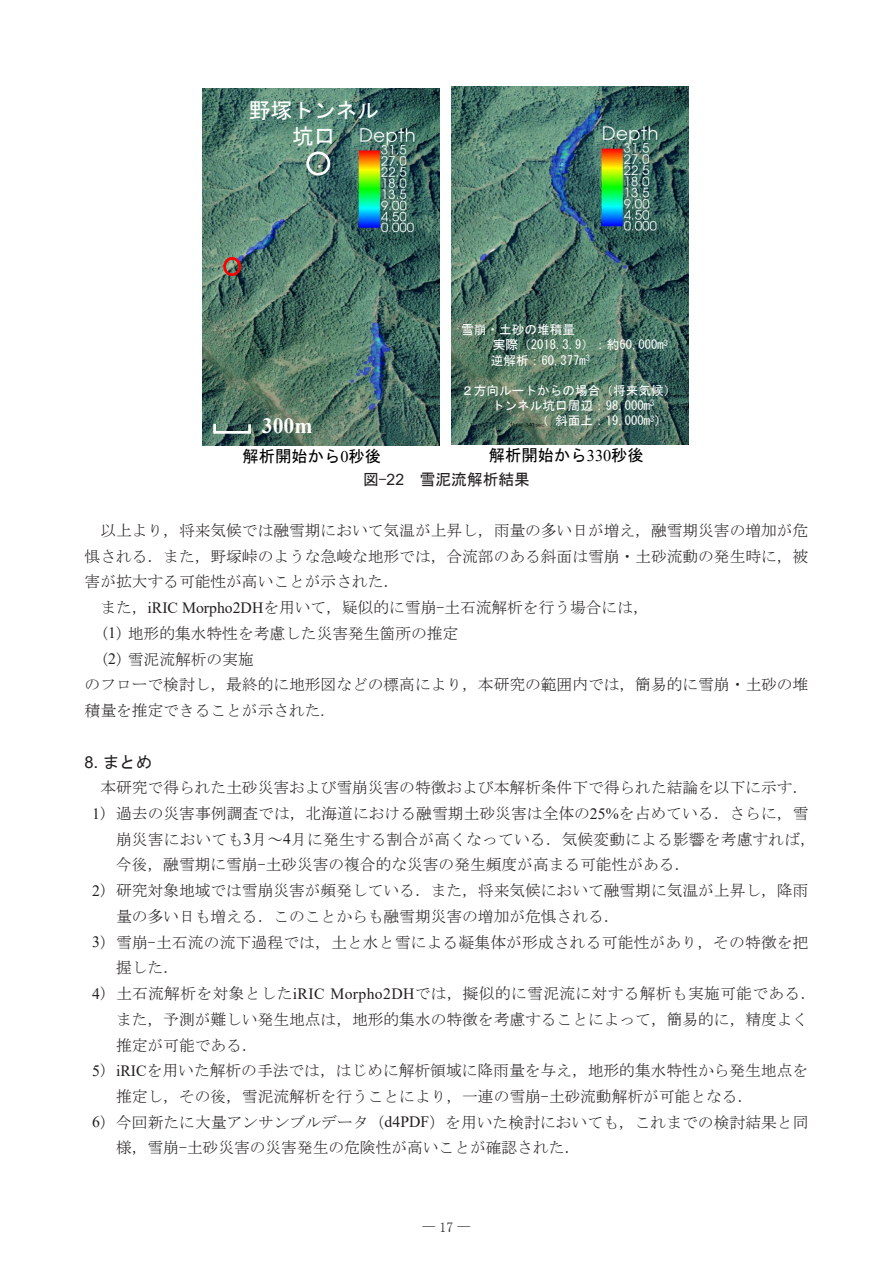
<style>
.page{position:relative;width:893px;height:1263px;background:#fff}
.page>*{position:absolute;margin:0;border:0;box-sizing:border-box;transform-origin:0 0}
.t1{font:21.75px/26.1px "MS Gothic";color:#fff;text-align:center}
.t2{font:700 21.75px "Times New Roman";color:#fff}
._１_見出し-1L{font:16.5px "MS Gothic";color:#231f20}
.t3{font:16.35px "MS Gothic";color:#000}
._0-1本文{font:15.75px/25.7px "MS Mincho";color:#231f20}
._1-0本文{font:15.75px/25.7px "MS Mincho";color:#231f20;text-align:justify}
._0-0本文{font:15.75px/25.7px "MS Mincho";color:#231f20}
.図題-C{font:15.75px "MS Gothic";color:#231f20}
.t4{font:12.75px "MS P Mincho";color:#231f20}
.t5{font:12.6px/15.1px "MS Gothic";color:#fff}
.s1{font-family:"Times New Roman"}
.s2{font-family:"Arial"}
.s3{font-family:"Gothic BBB Pro";font-weight:500}
.s4{font-size:13.8px}
</style>
<div class="page">
<img style="left:203px;top:88px;width:236px;height:357px">
<hr style="left:213px;top:431px;width:38px;height:3px;background:#fff">
<svg style="left:248px;top:424px;width:3px;height:7px"></svg>
<svg style="left:213px;top:424px;width:3px;height:8px"></svg>
<div style="left:306px;top:151px;width:24px;height:25px;border:3px solid #fff;border-radius:50%"></div>
<div style="left:223px;top:257px;width:18px;height:19px;border:3px solid #f00;border-radius:50%"></div>
<img style="left:452px;top:87px;width:237px;height:357px">
<p class="t1" style="left:249px;top:97px;width:132px">野塚トンネル坑口</p>
<p class="t2" style="left:262px;top:410px;width:52px">300m</p>
<p class="t5" style="left:491px;top:322px;width:179px;text-indent:-30px">雪崩・土砂の堆積量<br>実際（2018.3.9）：約60,000m<sup>3</sup>逆解析：60,377m<sup>3</sup></p>
<p class="t5" style="left:461px;top:383px;width:217px">２方向ルートからの場合（将来気候）</p>
<p class="t5" style="left:492px;top:398px;width:164px">トンネル坑口周辺：98,000m<sup>3</sup></p>
<p class="t5" style="left:536px;top:413px;width:132px">（斜面上：19,000m<sup>3</sup>）</p>
<p class="t3" style="left:243px;top:448px;width:140px">解析開始から<span class="s1">0</span>秒後</p>
<p class="t3" style="left:489px;top:447px;width:156px">解析開始から<span class="s1">330</span>秒後</p>
<p class="図題-C" style="left:363px;top:472px;width:168px">図-<span class="s2">22</span>　雪泥流解析結果</p>
<p class="_1-0本文" style="left:85px;top:517px;width:725px;text-indent:16px">以上より，将来気候では融雪期において気温が上昇し，雨量の多い日が増え，融雪期災害の増加が危惧される．また，野塚峠のような急峻な地形では，合流部のある斜面は雪崩・土砂流動の発生時に，被害が拡大する可能性が高いことが示された．</p>
<p class="_1-0本文" style="left:100px;top:595px;width:550px">また，<span class="s1">iRIC Morpho2DH</span>を用いて，疑似的に雪崩-土石流解析を行う場合には，</p>
<p class="_1-0本文" style="left:100px;top:620px;width:359px">(<span class="s1">1</span>) 地形的集水特性を考慮した災害発生箇所の推定</p>
<p class="_1-0本文" style="left:100px;top:646px;width:155px">(<span class="s1">2</span>) 雪泥流解析の実施</p>
<p class="_0-0本文" style="left:85px;top:672px;width:725px">のフローで検討し，最終的に地形図などの標高により，本研究の範囲内では，簡易的に雪崩・土砂の堆積量を推定できることが示された<span class="s1">.</span></p>
<p class="_１_見出し-1L" style="left:85px;top:753px;width:69px"><span class="s2">8</span><span class="s3">．</span>まとめ</p>
<p class="_1-0本文" style="left:100px;top:775px;width:709px">本研究で得られた土砂災害および雪崩災害の特徴および本解析条件下で得られた結論を以下に示す．</p>
<p class="_0-1本文" style="left:116px;top:800px;width:701px;text-indent:-24px"><span class="s1">1</span>) 過去の災害事例調査では，北海道における融雪期土砂災害は全体の<span class="s1">25%</span>を占めている．さらに，雪崩災害においても<span class="s1">3</span>月～<span class="s1">4</span>月に発生する割合が高くなっている．気候変動による影響を考慮すれば，今後，融雪期に雪崩-土砂災害の複合的な災害の発生頻度が高まる可能性がある．</p>
<p class="_0-1本文" style="left:116px;top:878px;width:694px;text-indent:-24px"><span class="s1">2</span>) 研究対象地域では雪崩災害が頻発している．また，将来気候において融雪期に気温が上昇し，降雨量の多い日も増える．このことからも融雪期災害の増加が危惧される．</p>
<p class="_0-1本文" style="left:116px;top:929px;width:694px;text-indent:-24px"><span class="s1">3</span>) 雪崩-土石流の流下過程では，土と水と雪による凝集体が形成される可能性があり，その特徴を把握した．</p>
<p class="_0-1本文" style="left:116px;top:980px;width:702px;text-indent:-24px"><span class="s1">4</span>) 土石流解析を対象とした<span class="s1">iRIC Morpho2DH</span>では，擬似的に雪泥流に対する解析も実施可能である．また，予測が難しい発生地点は，地形的集水の特徴を考慮することによって，簡易的に，精度よく推定が可能である．</p>
<p class="_0-1本文" style="left:116px;top:1058px;width:694px;text-indent:-24px"><span class="s1">5</span>) <span class="s1">iRIC</span>を用いた解析の手法では，はじめに解析領域に降雨量を与え，地形的集水特性から発生地点を推定し，その後，雪泥流解析を行うことにより，一連の雪崩-土砂流動解析が可能となる．</p>
<p class="_0-1本文" style="left:116px;top:1109px;width:694px;text-indent:-24px"><span class="s1">6</span>) 今回新たに大量アンサンブルデータ（<span class="s1">d4PDF</span>）を用いた検討においても，これまでの検討結果と同様，雪崩-土砂災害の災害発生の危険性が高いことが確認された．</p>
<p class="t4" style="left:423px;top:1220px;width:49px">― <span class="s4">17</span> ―</p>
</div>
